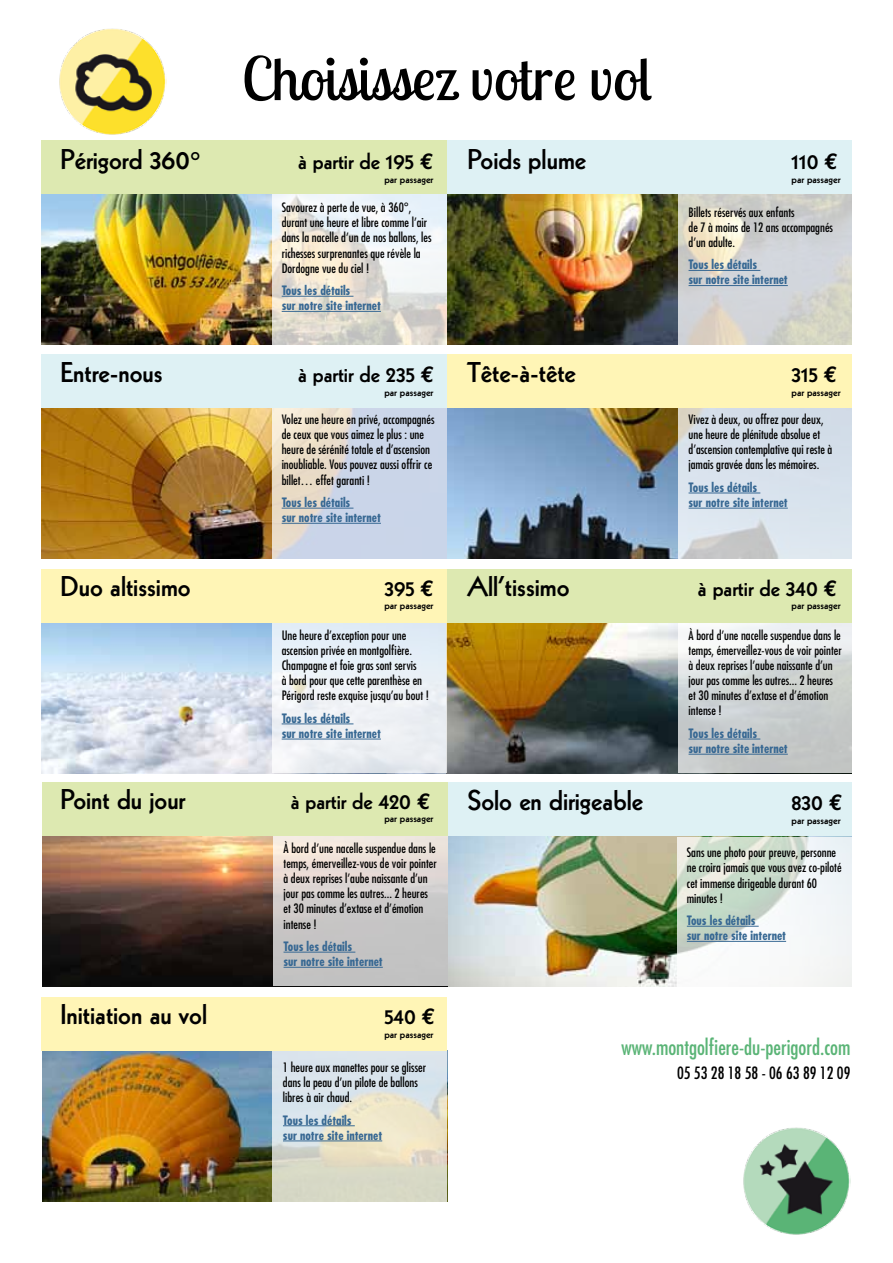
<style>
.page{position:relative;width:893px;height:1263px;background:#fff}
.page>*{position:absolute;margin:0;border:0;box-sizing:border-box;transform-origin:0 0}
.t1{font:59.7px "Lobster Two";color:#000}
.t2{font:800 27.75px "Kabel";color:#000}
.t3{font:800 22.65px "Kabel";color:#000}
.t4{font:condensed 21px "Futura";color:#5ab476}
.t5{font:condensed 16.5px "Futura";color:#000}
.t6{font:condensed 12.6px/15.1px "Futura";color:#000}
.t7{font:700 condensed 12.6px/15.1px "Futura";color:#376893}
.t8{font:800 11.4px "Kabel";color:#000}
.s1{font-family:"Euro Mono";font-weight:700}
</style>
<div class="page">
<img style="left:41px;top:622px;width:637px;height:151px">
<img style="left:43px;top:835px;width:809px;height:151px">
<img style="left:42px;top:1051px;width:230px;height:150px">
<img style="left:41px;top:408px;width:637px;height:151px">
<img style="left:41px;top:194px;width:637px;height:151px">
<svg style="left:272px;top:194px;width:175px;height:151px"></svg>
<svg style="left:272px;top:408px;width:175px;height:151px;background:#d4d7df"></svg>
<div style="left:272px;top:622px;width:175px;height:151px;background:linear-gradient(to right,#edf1f6,#e6ecf3)"></div>
<svg style="left:677px;top:837px;width:175px;height:149px"></svg>
<svg style="left:678px;top:194px;width:174px;height:151px;background:#d5d4cf"></svg>
<svg style="left:678px;top:408px;width:174px;height:151px;background:#d6dee7"></svg>
<svg style="left:678px;top:622px;width:174px;height:151px;background:#d3d7d7"></svg>
<svg style="left:272px;top:1051px;width:175px;height:150px;background:#dde0d6"></svg>
<div style="left:446px;top:140px;width:406px;height:54px;background:#def1f4"></div>
<div style="left:41px;top:140px;width:406px;height:54px;background:#dde9b1"></div>
<div style="left:446px;top:569px;width:406px;height:53px;background:#dde9b1"></div>
<div style="left:41px;top:569px;width:406px;height:53px;background:#fff5b6"></div>
<div style="left:446px;top:355px;width:406px;height:53px;background:#fff5b6"></div>
<div style="left:41px;top:355px;width:406px;height:53px;background:#def1f4"></div>
<div style="left:447px;top:782px;width:405px;height:53px;background:#def1f4"></div>
<div style="left:42px;top:997px;width:405px;height:54px;background:#fff5b6"></div>
<hr style="left:282px;top:296px;width:71px;height:1px;background:#376893">
<hr style="left:282px;top:311px;width:99px;height:1px;background:#376893">
<hr style="left:282px;top:508px;width:71px;height:1px;background:#376893">
<hr style="left:282px;top:523px;width:99px;height:1px;background:#376893">
<hr style="left:282px;top:724px;width:71px;height:1px;background:#376893">
<hr style="left:282px;top:739px;width:99px;height:1px;background:#376893">
<hr style="left:689px;top:493px;width:71px;height:1px;background:#376893">
<hr style="left:689px;top:508px;width:99px;height:1px;background:#376893">
<hr style="left:689px;top:739px;width:71px;height:1px;background:#376893">
<hr style="left:689px;top:754px;width:99px;height:1px;background:#376893">
<hr style="left:689px;top:270px;width:71px;height:1px;background:#376893">
<hr style="left:689px;top:285px;width:99px;height:1px;background:#376893">
<hr style="left:283px;top:1125px;width:72px;height:1px;background:#376893">
<hr style="left:283px;top:1140px;width:99px;height:1px;background:#376893">
<hr style="left:687px;top:926px;width:72px;height:1px;background:#376893">
<hr style="left:687px;top:941px;width:99px;height:1px;background:#376893">
<div style="left:273px;top:835px;width:175px;height:151px;background:linear-gradient(to bottom,#f1e5dd,#b5b8bb)"></div>
<div style="left:42px;top:782px;width:406px;height:53px;background:#dde9b1"></div>
<hr style="left:284px;top:952px;width:71px;height:1px;background:#376893">
<hr style="left:284px;top:967px;width:99px;height:1px;background:#376893">
<img style="left:59px;top:28px;width:108px;height:107px">
<img style="left:743px;top:1127px;width:107px;height:108px">
<h1 class="t1" style="left:242px;top:40px;width:410px">Choisissez votre vol</h1>
<h2 class="t2" style="left:60px;top:143px;width:142px">Périgord 360°</h2>
<h3 class="t3" style="left:298px;top:148px;width:137px">à partir de 195 <span class="s1">€</span></h3>
<p class="t8" style="left:384px;top:172px;width:50px">par passager</p>
<p class="t6" style="left:282px;top:200px;width:151px">Savourez à perte de vue, à 360°, durant une heure et libre comme l’air dans la nacelle d’un de nos ballons, les richesses surprenantes que révèle la Dordogne vue du ciel !</p>
<p class="t7" style="left:282px;top:283px;width:101px">Tous les détails<br>sur notre site internet</p>
<h2 class="t2" style="left:60px;top:356px;width:104px">Entre-nous</h2>
<h3 class="t3" style="left:298px;top:361px;width:138px">à partir de 235 <span class="s1">€</span></h3>
<p class="t8" style="left:384px;top:385px;width:50px">par passager</p>
<p class="t6" style="left:282px;top:412px;width:154px">Volez une heure en privé, accompagnés de ceux que vous aimez le plus : une heure de sérénité totale et d’ascension inoubliable. Vous pouvez aussi offrir ce billet… effet garanti !</p>
<p class="t7" style="left:282px;top:495px;width:101px">Tous les détails<br>sur notre site internet</p>
<h2 class="t2" style="left:60px;top:570px;width:132px">Duo altissimo</h2>
<h3 class="t3" style="left:384px;top:574px;width:51px">395 <span class="s1">€</span></h3>
<p class="t8" style="left:384px;top:599px;width:50px">par passager</p>
<p class="t6" style="left:282px;top:627px;width:149px">Une heure d’exception pour une ascension privée en montgolfière.<br>Champagne et foie gras sont servis<br>à bord pour que cette parenthèse en Périgord reste exquise jusqu’au bout !</p>
<p class="t7" style="left:282px;top:710px;width:101px">Tous les détails<br>sur notre site internet</p>
<h2 class="t2" style="left:60px;top:783px;width:126px">Point du jour</h2>
<h3 class="t3" style="left:291px;top:787px;width:141px">à partir de 420 <span class="s1">€</span></h3>
<p class="t8" style="left:384px;top:812px;width:50px">par passager</p>
<p class="t6" style="left:284px;top:840px;width:155px">À bord d’une nacelle suspendue dans le temps, émerveillez-vous de voir pointer à deux reprises l’aube naissante d’un jour pas comme les autres... 2 heures et 30 minutes d’extase et d’émotion intense !</p>
<p class="t7" style="left:284px;top:939px;width:101px">Tous les détails<br>sur notre site internet</p>
<h2 class="t2" style="left:60px;top:998px;width:148px">Initiation au vol</h2>
<h3 class="t3" style="left:384px;top:1003px;width:53px">540 <span class="s1">€</span></h3>
<p class="t8" style="left:384px;top:1027px;width:50px">par passager</p>
<p class="t6" style="left:283px;top:1059px;width:145px">1 heure aux manettes pour se glisser dans la peau d’un pilote de ballons libres à air chaud.</p>
<p class="t7" style="left:283px;top:1112px;width:101px">Tous les détails<br>sur notre site internet</p>
<h2 class="t2" style="left:467px;top:143px;width:120px">Poids plume</h2>
<h3 class="t3" style="left:791px;top:148px;width:48px">110 <span class="s1">€</span></h3>
<p class="t8" style="left:791px;top:172px;width:50px">par passager</p>
<p class="t6" style="left:689px;top:204px;width:146px">Billets réservés aux enfants<br>de 7 à moins de 12 ans accompagnés d’un adulte.</p>
<p class="t7" style="left:689px;top:257px;width:101px">Tous les détails<br>sur notre site internet</p>
<h2 class="t2" style="left:467px;top:356px;width:110px">Tête-à-tête</h2>
<h3 class="t3" style="left:791px;top:361px;width:48px">315 <span class="s1">€</span></h3>
<p class="t8" style="left:791px;top:385px;width:50px">par passager</p>
<p class="t6" style="left:689px;top:412px;width:145px">Vivez à deux, ou offrez pour deux, une heure de plénitude absolue et d’ascension contemplative qui reste à jamais gravée dans les mémoires.</p>
<p class="t7" style="left:689px;top:480px;width:101px">Tous les détails<br>sur notre site internet</p>
<h2 class="t2" style="left:467px;top:570px;width:104px">All’tissimo</h2>
<h3 class="t3" style="left:698px;top:574px;width:141px">à partir de 340 <span class="s1">€</span></h3>
<p class="t8" style="left:791px;top:599px;width:50px">par passager</p>
<p class="t6" style="left:689px;top:627px;width:155px">À bord d’une nacelle suspendue dans le temps, émerveillez-vous de voir pointer à deux reprises l’aube naissante d’un jour pas comme les autres... 2 heures et 30 minutes d’extase et d’émotion intense !</p>
<p class="t7" style="left:689px;top:726px;width:101px">Tous les détails<br>sur notre site internet</p>
<h2 class="t2" style="left:467px;top:784px;width:177px">Solo en dirigeable</h2>
<h3 class="t3" style="left:791px;top:788px;width:53px">830 <span class="s1">€</span></h3>
<p class="t8" style="left:791px;top:813px;width:50px">par passager</p>
<p class="t6" style="left:687px;top:845px;width:156px">Sans une photo pour preuve, personne ne croira jamais que vous avez co-piloté cet immense dirigeable durant 60 minutes !</p>
<p class="t7" style="left:687px;top:913px;width:101px">Tous les détails<br>sur notre site internet</p>
<h3 class="t4" style="left:622px;top:1034px;width:230px">www.montgolfiere-du-perigord.com</h3>
<h3 class="t5" style="left:677px;top:1062px;width:175px">05 53 28 18 58 - 06 63 89 12 09</h3>
</div>
